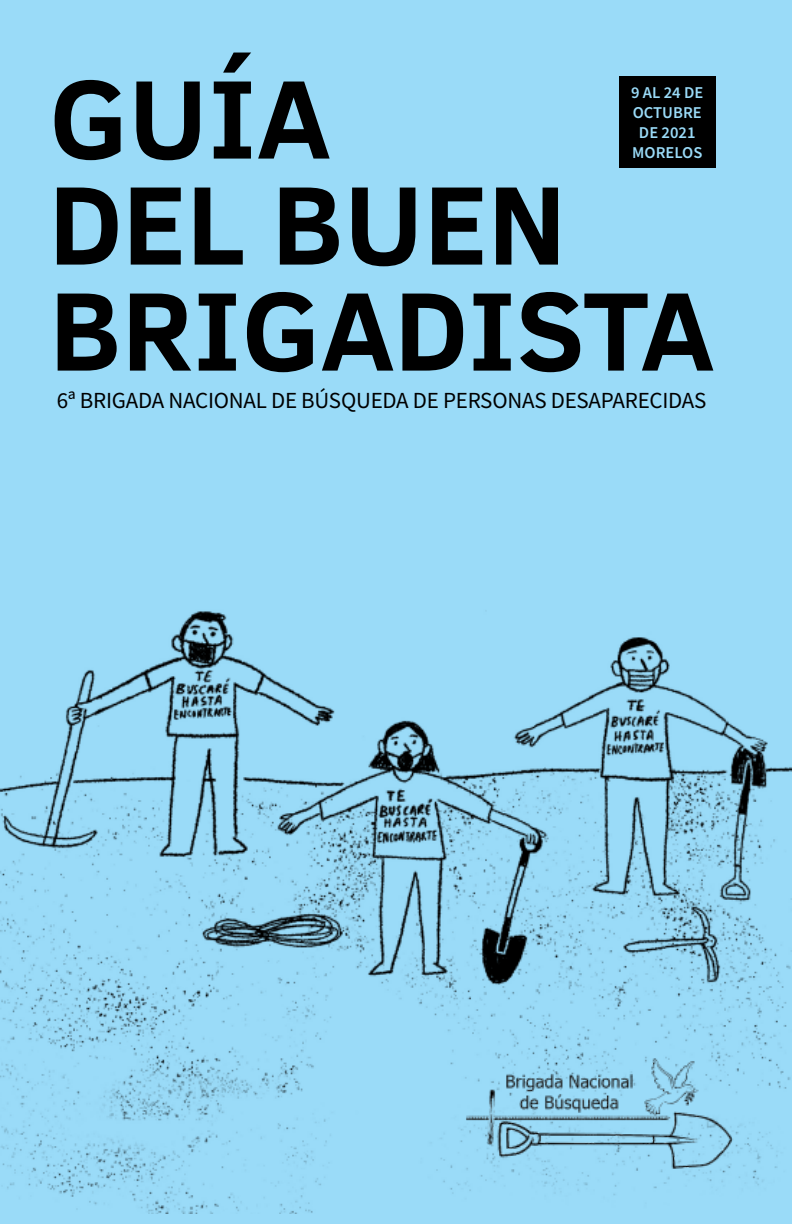
<style>
.page{position:relative;width:792px;height:1224px;background:#9adbf8}
.page>*{position:absolute;margin:0;border:0;box-sizing:border-box;transform-origin:0 0}
.t1{font:700 114px/106px "Clear Sans";color:#000}
.t2{font:23px "Source Sans Pro";letter-spacing:-.01em;color:#000}
.t3{font:600 16.6px/19.8px "Source Sans Pro";color:#9adbf8;text-align:center}
</style>
<div class="page">
<div style="left:619px;top:77px;width:96px;height:91px;background:#000"></div>
<img style="left:0;top:611px;width:792px;height:602px">
<img style="left:459px;top:1054px;width:280px;height:118px">
<h1 class="t1" style="left:49px;top:62px;width:667px">GUÍA<br>DEL BUEN<br>BRIGADISTA</h1>
<p class="t2" style="left:57px;top:386px;width:651px">6ª BRIGADA NACIONAL DE BÚSQUEDA DE PERSONAS DESAPARECIDAS</p>
<p class="t3" style="left:631px;top:83px;width:74px">9 AL 24 DE<br>OCTUBRE<br>DE 2021<br>MORELOS</p>
</div>
